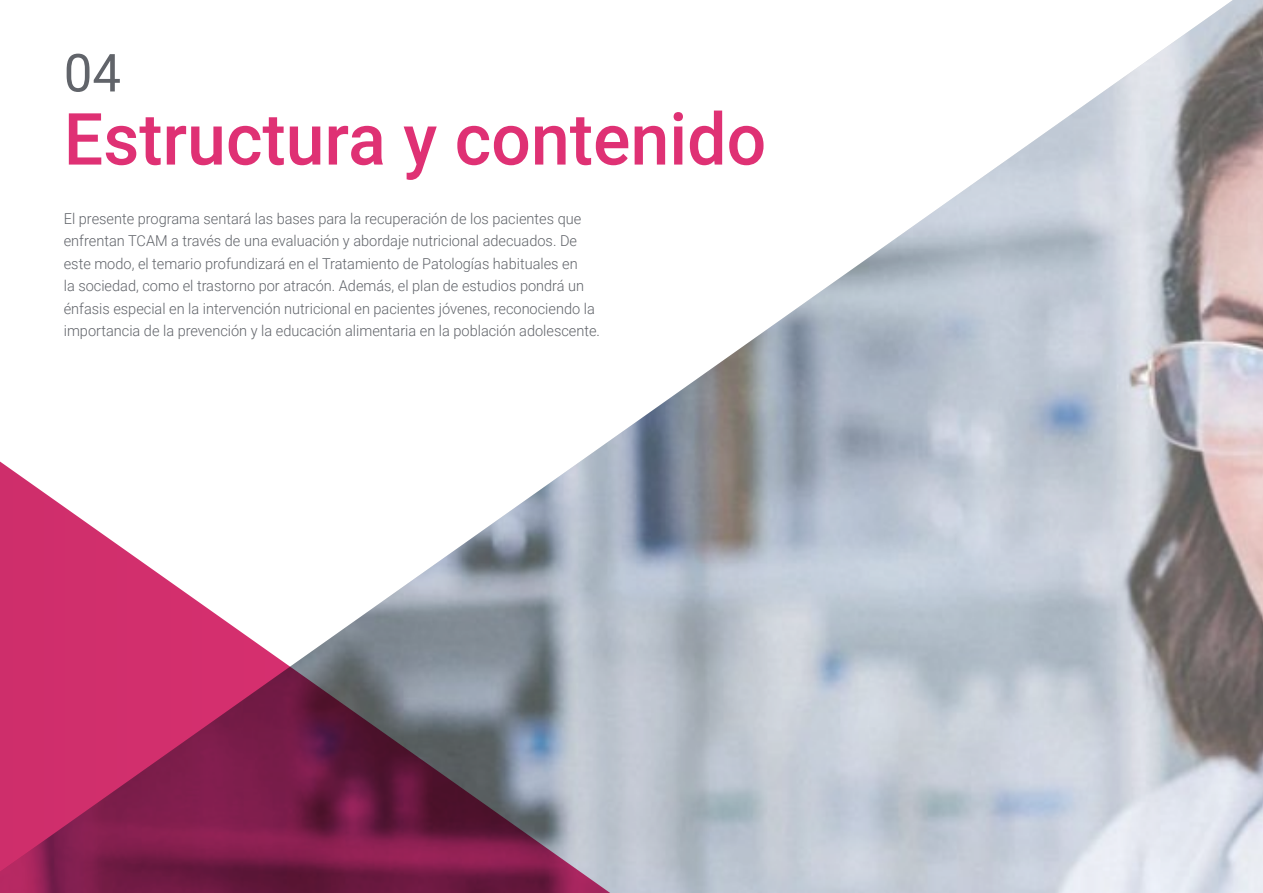
<style>
.page{position:relative;width:1263px;height:893px;background:#fff}
.page>*{position:absolute;margin:0;border:0;box-sizing:border-box;transform-origin:0 0}
.t1{font:500 72px "Roboto";color:#df3174}
.t2{font:52.5px "Roboto";color:#61646a}
.t3{font:300 15px/22.5px "Roboto";color:#61646a}
</style>
<div class="page">
<img style="left:602px;top:0;width:661px;height:893px">
<svg style="left:0;top:446px;width:640px;height:447px"></svg>
<h2 class="t2" style="left:64px;top:36px;width:59px">04</h2>
<h1 class="t1" style="left:64px;top:89px;width:704px">Estructura y contenido</h1>
<p class="t3" style="left:64px;top:207px;width:538px">El presente programa sentará las bases para la recuperación de los pacientes que enfrentan TCAM a través de una evaluación y abordaje nutricional adecuados. De este modo, el temario profundizará en el Tratamiento de Patologías habituales en<br>la sociedad, como el trastorno por atracón. Además, el plan de estudios pondrá un énfasis especial en la intervención nutricional en pacientes jóvenes, reconociendo la importancia de la prevención y la educación alimentaria en la población adolescente.</p>
</div>
